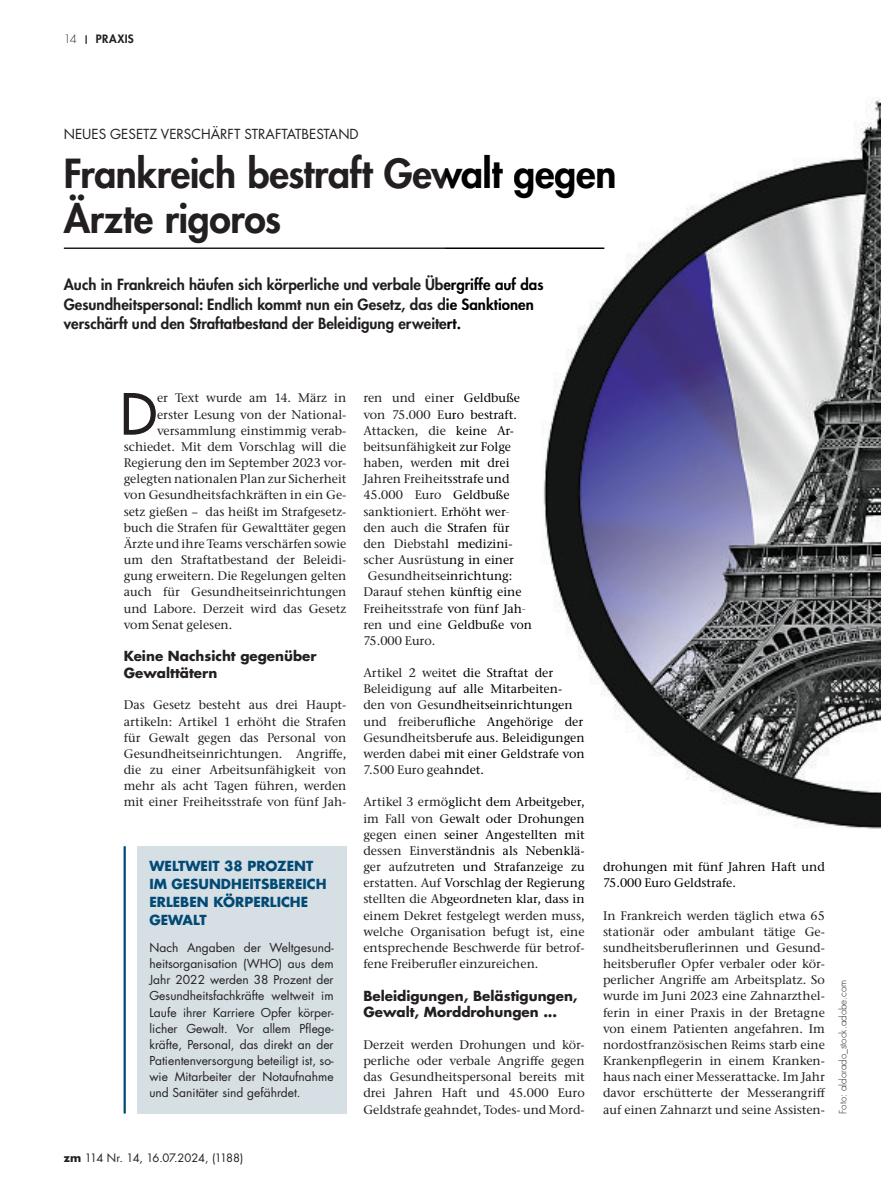
<style>
.page{position:relative;width:881px;height:1191px;background:#fff}
.page>*{position:absolute;margin:0;border:0;box-sizing:border-box;transform-origin:0 0}
.t1{font:500 55.35px "Futura LT Pro";color:#231f20}
.t2{font:800 39px/45px "Futura LT Pro";letter-spacing:-.01em;color:#231f20}
.t3{font:800 15px/19.2px "Futura LT Pro";color:#231f20}
.t4{font:700 13.5px/16.5px "Futura LT Pro";color:#231f20}
.t5{font:700 13.5px/18px "Futura LT Pro";color:#014a76}
.t6{font:13.5px "Futura LT Pro";color:#231f20}
.t7{font:500 12.45px/16.2px "Stone Serif ITC Pro";color:#231f20;text-align:justify}
.t8{font:500 12.45px/16.2px "Stone Serif ITC Pro";color:#000}
.t9{font:12px/16.2px "Futura LT Pro";color:#231f20;text-align:justify}
.t10{font:11.25px "Futura LT Pro";letter-spacing:-.045em;color:#231f20}
.t11{font:800 11.25px "Futura LT Pro";letter-spacing:.03em;color:#231f20}
.t12{font:300 9.75px "Futura LT Pro";color:#231f20}
.s1{font-weight:300}
.s2{color:#000}
.s3{font-weight:700}
.s4{color:#231f20}
</style>
<div class="page">
<hr style="left:64px;top:247px;width:540px;height:2px;background:#231f20">
<img style="left:543px;top:98px;width:337px;height:731px">
<hr style="left:445px;top:247px;width:159px;height:2px;background:#000">
<div style="left:137px;top:846px;width:209px;height:267px;background:#d6dfe4"></div>
<hr style="left:123px;top:846px;width:3px;height:267px;background:#014a76">
<p class="t11" style="left:64px;top:34px;width:71px"><span class="s1">14</span> <sup>|</sup> PRAXIS</p>
<p class="t6" style="left:64px;top:126px;width:296px">NEUES GESETZ VERSCHÄRFT STRAFTATBESTAND</p>
<h2 class="t2" style="left:64px;top:155px;width:554px">Frankreich bestraft Ge<span class="s2">walt gegen<br></span>Ärzte rigoros</h2>
<p class="t3" style="left:64px;top:277px;width:481px">Auch in Frankreich häufen sich körperliche und verbale Üb<span class="s2">ergriffe auf das<br></span>Gesundheitspersonal: Endlich kommt nun ein Gesetz, das d<span class="s2">ie Sanktionen </span>verschärft und den Straftatbestand der Beleidigung erweit<span class="s2">ert.</span></p>
<h1 class="t1" style="left:120px;top:398px;width:38px">D</h1>
<p class="t7" style="left:157px;top:391px;width:191px">er Text wurde am 14. März in</p>
<p class="t7" style="left:157px;top:408px;width:191px">erster Lesung von der National-</p>
<p class="t7" style="left:157px;top:424px;width:191px">versammlung einstimmig verab-</p>
<p class="t7" style="left:124px;top:440px;width:224px">schiedet. Mit dem Vorschlag will die</p>
<p class="t7" style="left:124px;top:456px;width:224px">Regierung den im September 2023 vor-</p>
<p class="t7" style="left:124px;top:472px;width:224px">gelegten nationalen Plan zur Sicherheit</p>
<p class="t7" style="left:124px;top:488px;width:224px">von Gesundheitsfachkräften in ein Ge-</p>
<p class="t7" style="left:124px;top:504px;width:224px">setz gießen – das heißt im Strafgesetz-</p>
<p class="t7" style="left:124px;top:521px;width:224px">buch die Strafen für Gewalttäter gegen</p>
<p class="t7" style="left:124px;top:537px;width:224px">Ärzte und ihre Teams verschärfen sowie</p>
<p class="t7" style="left:124px;top:553px;width:224px">um den Straftatbestand der Beleidi-</p>
<p class="t7" style="left:124px;top:569px;width:224px">gung erweitern. Die Regelungen gelten</p>
<p class="t7" style="left:124px;top:585px;width:224px">auch für Gesundheitseinrichtungen</p>
<p class="t7" style="left:124px;top:601px;width:224px">und Labore. Derzeit wird das Gesetz</p>
<p class="t7" style="left:124px;top:618px;width:110px">vom Senat gelesen.</p>
<p class="t4" style="left:124px;top:648px;width:194px">Keine Nachsicht gegenüber<br>Gewalttätern</p>
<p class="t7" style="left:124px;top:698px;width:224px">Das Gesetz besteht aus drei Haupt&shy;artikeln: Artikel 1 erhöht die Strafen für Gewalt gegen das Personal von Gesundheitseinrichtungen. Angriffe, die zu einer Arbeitsunfähigkeit von mehr als acht Tagen führen, werden mit einer Freiheitsstrafe von fünf Jah-</p>
<p class="t5" style="left:149px;top:857px;width:179px">WELTWEIT 38 PROZENT<br>IM GESUNDHEITSBEREICH<br>ERLEBEN KÖRPERLICHE<br>GEWALT</p>
<p class="t9" style="left:149px;top:939px;width:185px">Nach Angaben der Weltgesund&shy;heitsorganisation (WHO) aus dem Jahr 2022 werden 38 Prozent der Gesundheitsfachkräfte weltweit im Laufe ihrer Karriere Opfer körper&shy;licher Gewalt. Vor allem Pflege&shy;kräfte, Personal, das direkt an der Patientenversorgung beteiligt ist, so&shy;wie Mitarbeiter der Notaufnahme und Sanitäter sind gefährdet.</p>
<p class="t10" style="left:64px;top:1151px;width:181px"><span class="s3">zm</span> 114 Nr. 14, 16.07.2024, (1188)</p>
<p class="t8" style="left:363px;top:391px;width:158px"><span class="s4">ren und ein</span>er Geldbuße</p>
<p class="t8" style="left:363px;top:408px;width:155px"><span class="s4">von 75.000 E</span>uro bestraft.</p>
<p class="t7" style="left:363px;top:424px;width:152px">Attacken, di<span class="s2">e keine Ar-</span></p>
<p class="t7" style="left:363px;top:440px;width:149px">beitsunfähigk<span class="s2">eit zur Folge</span></p>
<p class="t7" style="left:363px;top:456px;width:148px">haben, werde<span class="s2">n mit drei</span></p>
<p class="t7" style="left:363px;top:472px;width:148px">Jahren Freihei<span class="s2">tsstrafe und</span></p>
<p class="t7" style="left:363px;top:488px;width:80px">45.000 Euro</p>
<p class="t7" style="left:363px;top:504px;width:148px">sanktioniert. <span class="s2">Erhöht wer-</span></p>
<p class="t7" style="left:363px;top:521px;width:148px">den auch die <span class="s2">Strafen für</span></p>
<p class="t7" style="left:363px;top:537px;width:151px">den Diebstah<span class="s2">l medizini-</span></p>
<p class="t7" style="left:363px;top:553px;width:152px">scher Ausrüst<span class="s2">ung in einer</span></p>
<p class="t8" style="left:368px;top:569px;width:146px"><span class="s4">Gesundheits</span>einrichtung:</p>
<p class="t7" style="left:363px;top:585px;width:160px">Darauf stehen <span class="s2">künftig eine</span></p>
<p class="t7" style="left:363px;top:601px;width:164px">Freiheitsstrafe <span class="s2">von fünf Jah-</span></p>
<p class="t7" style="left:363px;top:618px;width:80px">ren und eine</p>
<p class="t7" style="left:363px;top:634px;width:73px">75.000 Euro.</p>
<p class="t8" style="left:363px;top:666px;width:223px"><span class="s4">Artikel 2 wei</span>tet die Straftat der <span class="s4">Beleidigung a</span>uf alle Mitarbeiten&shy;<span class="s4">den von Ges</span>undheitseinrichtungen <span class="s4">und freiberu</span>fliche Angehörige der <span class="s4">Gesundheitsb</span>erufe aus. Beleidigungen <span class="s4">werden dabei</span> mit einer Geldstrafe von <span class="s4">7.500 Euro ge</span>ahndet.</p>
<p class="t7" style="left:363px;top:795px;width:223px;text-align:left">Artikel 3 erm<span class="s2">öglicht dem Arbeitgeber, </span>im Fall von<br>gegen einen<br>dessen Einve<span class="s2">rständnis als Nebenklä&shy;</span>ger aufzutret<span class="s2">en und Strafanzeige zu </span>erstatten. Auf <span class="s2">Vorschlag der Regierung </span>stellten die A<span class="s2">bgeordneten klar, dass in </span>einem Dekret festgelegt werden muss, welche Organisation befugt ist, eine entsprechende Beschwerde für betrof&shy;fene Freiberufler einzureichen.</p>
<p class="t4" style="left:363px;top:988px;width:215px">Beleidigungen, Belästigungen,<br>Gewalt, Morddrohungen ...</p>
<p class="t7" style="left:363px;top:1038px;width:223px">Derzeit werden Drohungen und kör&shy;perliche oder verbale Angriffe gegen das Gesundheitspersonal bereits mit drei Jahren Haft und 45.000 Euro Geldstrafe geahndet, Todes- und Mord-</p>
<p class="t8" style="left:453px;top:488px;width:58px">Geldbuße</p>
<p class="t8" style="left:447px;top:618px;width:86px">Geldbuße von</p>
<p class="t8" style="left:439px;top:811px;width:147px;text-align:center">Gewalt oder Drohungen seiner Angestellten mit</p>
<p class="t8" style="left:602px;top:860px;width:223px">drohungen mit fünf Jahren Haft und<br>75.000 Euro Geldstrafe.</p>
<p class="t7" style="left:602px;top:908px;width:223px">In Frankreich werden täglich etwa 65 stationär oder ambulant tätige Ge&shy;sundheitsberuflerinnen und Gesund&shy;heitsberufler Opfer verbaler oder kör&shy;perlicher Angriffe am Arbeitsplatz. So wurde im Juni 2023 eine Zahnarzthel&shy;ferin in einer Praxis in der Bretagne von einem Patienten angefahren. Im nordostfranzösischen Reims starb eine Krankenpflegerin in einem Kranken&shy;haus nach einer Messerattacke. Im Jahr davor erschütterte der Messerangriff auf einen Zahnarzt und seine Assisten-</p>
<p class="t12" style="left:838px;top:1113px;width:135px;rotate:-90deg">Foto: aldorado_stock.adobe.com</p>
</div>
